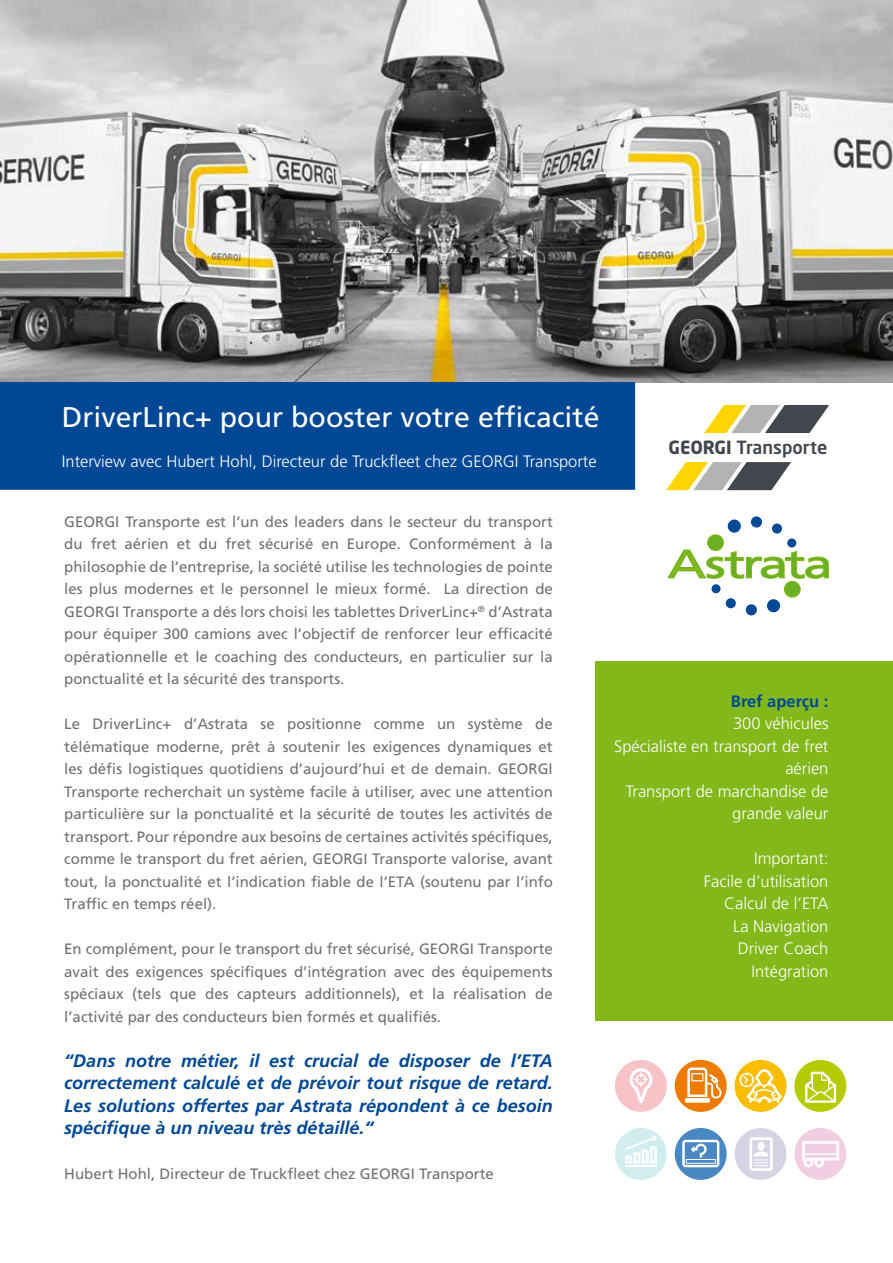
<style>
.page{position:relative;width:893px;height:1263px;background:#fff}
.page>*{position:absolute;margin:0;border:0;box-sizing:border-box;transform-origin:0 0}
.t1{font:28.5px "Frutiger LT Std";color:#fff}
.t2{font:italic 700 18px/22.5px "Frutiger LT Std";color:#004895;text-align:justify}
.t3{font:500 18px "Neo Sans Std";color:#41474d}
.t4{font:300 16.5px/22.5px "Frutiger LT Std";color:#fff;text-align:right}
.t5{font:700 16.5px "Frutiger LT Std";color:#004895}
.t6{font:15px/22.5px "Frutiger LT Std";color:#707172;text-align:justify}
.s1{font-weight:700}
</style>
<div class="page">
<div style="left:595px;top:661px;width:298px;height:359px;background:#83b81a"></div>
<img style="left:0;top:0;width:893px;height:383px">
<div style="left:0;top:382px;width:635px;height:108px;background:#004895"></div>
<svg style="left:667px;top:549px;width:161px;height:30px"></svg>
<div style="left:707px;top:534px;width:17px;height:17px;background:#6ab023;border-radius:50%"></div>
<div style="left:707px;top:534px;width:17px;height:17px;border:1px solid #83b81a;border-radius:50%"></div>
<div style="left:727px;top:519px;width:14px;height:14px;background:#004995;border-radius:50%"></div>
<div style="left:751px;top:516px;width:11px;height:12px;background:#004995;border-radius:50%"></div>
<div style="left:772px;top:523px;width:10px;height:11px;background:#004995;border-radius:50%"></div>
<div style="left:787px;top:538px;width:9px;height:10px;background:#004995;border-radius:50%"></div>
<div style="left:784px;top:581px;width:17px;height:16px;background:#6ab023;border-radius:50%"></div>
<div style="left:784px;top:581px;width:17px;height:17px;border:1px solid #83b81a;border-radius:50%"></div>
<div style="left:767px;top:599px;width:13px;height:14px;background:#004995;border-radius:50%"></div>
<svg style="left:745px;top:604px;width:12px;height:12px"></svg>
<div style="left:725px;top:598px;width:11px;height:10px;background:#004995;border-radius:50%"></div>
<div style="left:711px;top:584px;width:10px;height:9px;background:#004995;border-radius:50%"></div>
<svg style="left:704px;top:405px;width:124px;height:28px"></svg>
<svg style="left:667px;top:462px;width:124px;height:28px"></svg>
<div style="left:794px;top:1060px;width:52px;height:52px;background:#b5ca00;border-radius:50%"></div>
<svg style="left:805px;top:1072px;width:31px;height:31px"></svg>
<div style="left:675px;top:1060px;width:52px;height:52px;background:#ed7b01;border-radius:50%"></div>
<svg style="left:685px;top:1067px;width:36px;height:36px"></svg>
<div style="left:615px;top:1060px;width:52px;height:52px;background:#f6c3c7;border-radius:50%"></div>
<svg style="left:630px;top:1068px;width:22px;height:35px"></svg>
<div style="left:735px;top:1060px;width:51px;height:52px;background:#fabd00;border-radius:50%"></div>
<svg style="left:739px;top:1069px;width:43px;height:34px"></svg>
<div style="left:615px;top:1128px;width:52px;height:52px;background:#d1edf0;border-radius:50%"></div>
<hr style="left:625px;top:1165px;width:32px;height:2px;background:#fff">
<svg style="left:625px;top:1135px;width:32px;height:28px"></svg>
<div style="left:675px;top:1128px;width:52px;height:52px;background:#4a88c3;border-radius:50%"></div>
<svg style="left:682px;top:1140px;width:37px;height:27px"></svg>
<div style="left:794px;top:1128px;width:52px;height:52px;background:#f1cee2;border-radius:50%"></div>
<svg style="left:802px;top:1141px;width:37px;height:26px"></svg>
<div style="left:735px;top:1128px;width:51px;height:52px;background:#d6d3e5;border-radius:50%"></div>
<svg style="left:749px;top:1137px;width:24px;height:34px"></svg>
<h1 class="t1" style="left:62px;top:401px;width:539px">DriverLinc+ pour booster votre efficacité</h1>
<p class="t4" style="left:62px;top:450px;width:536px">Interview avec Hubert Hohl, Directeur de Truckfleet chez GEORGI Transporte</p>
<p class="t3" style="left:668px;top:435px;width:160px"><span class="s1">GEORGI</span> Transporte</p>
<p class="t6" style="left:64px;top:510px;width:490px">GEORGI Transporte est l’un des leaders dans le secteur du transport du fret aérien et du fret sécurisé en Europe. Conformément à la philosophie de l’entreprise, la société utilise les technologies de pointe les plus modernes et le personnel le mieux formé. La direction de GEORGI Transporte a dés lors choisi les tablettes DriverLinc+<sup>®</sup> d’Astrata pour équiper 300 camions avec l’objectif de renforcer leur efficacité opérationnelle et le coaching des conducteurs, en particulier sur la ponctualité et la sécurité des transports.</p>
<p class="t6" style="left:64px;top:713px;width:490px">Le DriverLinc+ d’Astrata se positionne comme un système de télématique moderne, prêt à soutenir les exigences dynamiques et les défis logistiques quotidiens d’aujourd’hui et de demain. GEORGI Transporte recherchait un système facile à utiliser, avec une attention particulière sur la ponctualité et la sécurité de toutes les activités de transport. Pour répondre aux besoins de certaines activités spécifiques, comme le transport du fret aérien, GEORGI Transporte valorise, avant tout, la ponctualité et l’indication fiable de l’ETA (soutenu par l’info Traffic en temps réel).</p>
<p class="t6" style="left:64px;top:938px;width:490px">En complément, pour le transport du fret sécurisé, GEORGI Transporte avait des exigences spécifiques d’intégration avec des équipements spéciaux (tels que des capteurs additionnels), et la réalisation de l’activité par des conducteurs bien formés et qualifiés.</p>
<p class="t2" style="left:64px;top:1049px;width:490px">“Dans notre métier, il est crucial de disposer de l’ETA correctement calculé et de prévoir tout risque de retard.<br>Les solutions offertes par Astrata répondent à ce besoin spécifique à un niveau très détaillé.“</p>
<p class="t6" style="left:64px;top:1163px;width:431px">Hubert Hohl, Directeur de Truckfleet chez GEORGI Transporte</p>
<p class="t5" style="left:731px;top:691px;width:99px">Bref aperçu :</p>
<p class="t4" style="left:614px;top:712px;width:216px">300 véhicules<br>Spécialiste en transport de fret aérien<br>Transport de marchandise de grande valeur</p>
<p class="t4" style="left:704px;top:847px;width:126px">Important:<br>Facile d’utilisation<br>Calcul de l’ETA<br>La Navigation<br>Driver Coach<br>Intégration</p>
</div>
